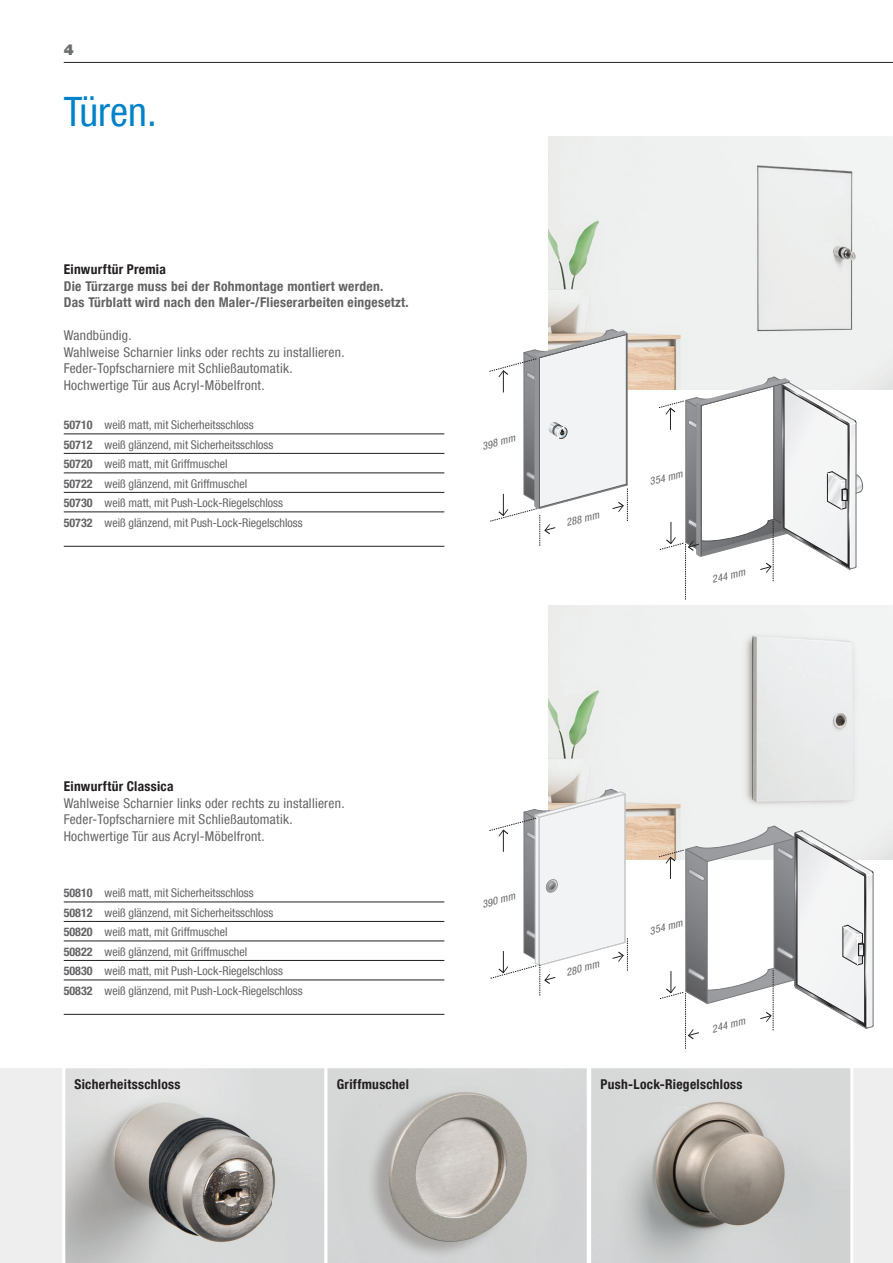
<style>
.page{position:relative;width:893px;height:1263px;background:#fff}
.page>*{position:absolute;margin:0;border:0;box-sizing:border-box;transform-origin:0 0}
.t1{font:condensed 40.5px "Helvetica Neue LT Com";color:#0082c9}
.t2{font:900 15px "Helvetica Neue LT Com";color:#6c6d70}
.t3{font:condensed 13.5px/16.5px "Helvetica Neue LT Com";letter-spacing:.02em;color:#636366}
.t4{font:700 condensed 13.5px/16.5px "Helvetica Neue LT Com";letter-spacing:.02em;color:#636366}
.t5{font:700 condensed 13.5px "Helvetica Neue LT Com";letter-spacing:.02em;color:#231f20}
.t6{font:condensed 12px/19.5px "Helvetica Neue LT Com";color:#636366}
.t7{font:italic condensed 10.5px "Helvetica Neue LT Com";color:#636366}
.s1{font-weight:700}
</style>
<div class="page">
<div style="left:0;top:1068px;width:893px;height:195px;background:#eeeeef"></div>
<img style="left:548px;top:136px;width:345px;height:253px">
<img style="left:548px;top:606px;width:345px;height:253px">
<svg style="left:62px;top:1068px;width:262px;height:195px;background:#bebdbb"></svg>
<svg style="left:325px;top:1068px;width:263px;height:195px;background:#c8c7c6"></svg>
<svg style="left:588px;top:1068px;width:265px;height:195px;background:#c3c2c0"></svg>
<svg style="left:489px;top:329px;width:141px;height:217px"></svg>
<svg style="left:489px;top:788px;width:139px;height:207px"></svg>
<svg style="left:658px;top:375px;width:205px;height:225px"></svg>
<svg style="left:658px;top:825px;width:216px;height:224px"></svg>
<hr style="left:64px;top:434px;width:380px;height:1px;background:#231f20">
<hr style="left:64px;top:453px;width:380px;height:1px;background:#231f20">
<hr style="left:64px;top:473px;width:380px;height:1px;background:#231f20">
<hr style="left:64px;top:492px;width:380px;height:1px;background:#231f20">
<hr style="left:64px;top:512px;width:380px;height:1px;background:#231f20">
<hr style="left:64px;top:546px;width:380px;height:1px;background:#231f20">
<hr style="left:64px;top:902px;width:380px;height:1px;background:#231f20">
<hr style="left:64px;top:921px;width:380px;height:1px;background:#231f20">
<hr style="left:64px;top:941px;width:380px;height:1px;background:#231f20">
<hr style="left:64px;top:960px;width:380px;height:1px;background:#231f20">
<hr style="left:64px;top:980px;width:380px;height:1px;background:#231f20">
<hr style="left:64px;top:1014px;width:380px;height:1px;background:#231f20">
<hr style="left:64px;top:62px;width:829px;height:1px;background:#231f20">
<p class="t2" style="left:64px;top:40px;width:12px">4</p>
<h1 class="t1" style="left:64px;top:88px;width:94px">Türen.</h1>
<p class="t5" style="left:64px;top:261px;width:104px">Einwurftür Premia</p>
<p class="t4" style="left:64px;top:278px;width:346px">Die Türzarge muss bei der Rohmontage montiert werden.<br>Das Türblatt wird nach den Maler-/Flieserarbeiten eingesetzt.</p>
<p class="t3" style="left:64px;top:327px;width:282px">Wandbündig.<br>Wahlweise Scharnier links oder rechts zu installieren.<br>Feder-Topfscharniere mit Schließautomatik.<br>Hochwertige Tür aus Acryl-Möbelfront.</p>
<p class="t6" style="left:64px;top:415px;width:240px"><span class="s1">50710</span> weiß matt, mit Sicherheitsschloss<br><span class="s1">50712</span> weiß glänzend, mit Sicherheitsschloss <span class="s1">50720</span> weiß matt, mit Griffmuschel<br><span class="s1">50722</span> weiß glänzend, mit Griffmuschel<br><span class="s1">50730</span> weiß matt, mit Push-Lock-Riegelschloss <span class="s1">50732</span> weiß glänzend, mit Push-Lock-Riegelschloss</p>
<p class="t7" style="left:480px;top:440px;width:35px;rotate:-15deg">398 mm</p>
<p class="t7" style="left:565px;top:517px;width:35px;rotate:-15deg">288 mm</p>
<p class="t7" style="left:648px;top:476px;width:35px;rotate:-15deg">354 mm</p>
<p class="t7" style="left:710px;top:574px;width:35px;rotate:-15deg">244 mm</p>
<p class="t5" style="left:64px;top:778px;width:111px">Einwurftür Classica</p>
<p class="t3" style="left:64px;top:794px;width:282px">Wahlweise Scharnier links oder rechts zu installieren.<br>Feder-Topfscharniere mit Schließautomatik.<br>Hochwertige Tür aus Acryl-Möbelfront.</p>
<p class="t6" style="left:64px;top:883px;width:240px"><span class="s1">50810</span> weiß matt, mit Sicherheitsschloss<br><span class="s1">50812</span> weiß glänzend, mit Sicherheitsschloss <span class="s1">50820</span> weiß matt, mit Griffmuschel<br><span class="s1">50822</span> weiß glänzend, mit Griffmuschel<br><span class="s1">50830</span> weiß matt, mit Push-Lock-Riegelschloss <span class="s1">50832</span> weiß glänzend, mit Push-Lock-Riegelschloss</p>
<p class="t7" style="left:480px;top:898px;width:35px;rotate:-15deg">390 mm</p>
<p class="t7" style="left:565px;top:966px;width:35px;rotate:-15deg">280 mm</p>
<p class="t7" style="left:648px;top:925px;width:35px;rotate:-15deg">354 mm</p>
<p class="t7" style="left:710px;top:1023px;width:35px;rotate:-15deg">244 mm</p>
<p class="t5" style="left:74px;top:1076px;width:108px">Sicherheitsschloss</p>
<p class="t5" style="left:337px;top:1076px;width:74px">Griffmuschel</p>
<p class="t5" style="left:600px;top:1076px;width:144px">Push-Lock-Riegelschloss</p>
</div>
